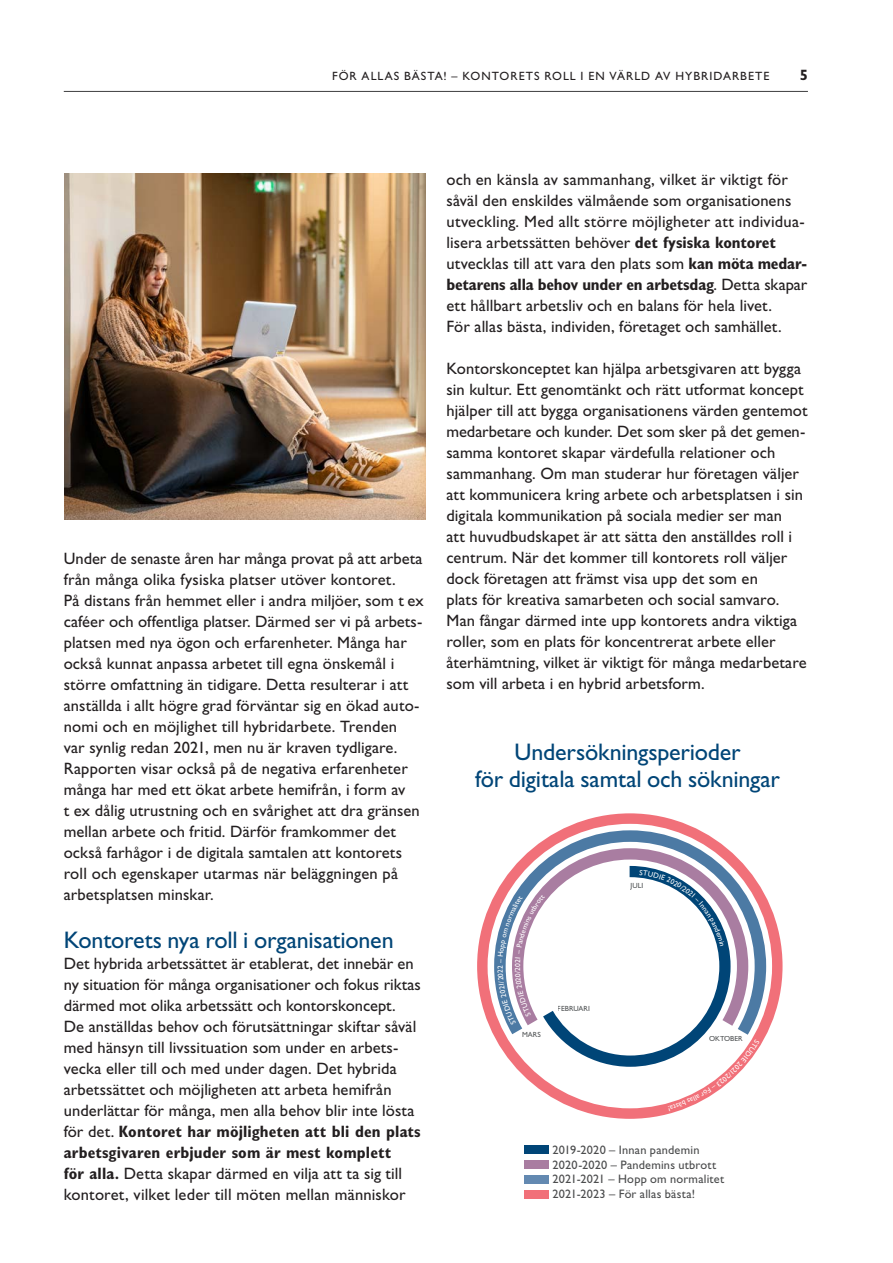
<style>
.page{position:relative;width:893px;height:1263px;background:#fff}
.page>*{position:absolute;margin:0;border:0;box-sizing:border-box;transform-origin:0 0}
.t1{font:24px/27px "Gill Sans Std";letter-spacing:-.01em;color:#004577;text-align:center}
.t2{font:16.5px/21px "Gill Sans Std";letter-spacing:.005em;color:#231f20}
.t3{font:700 15px "Gill Sans Std";color:#231f20}
.t4{font:12.3px/15px "Gill Sans Std";letter-spacing:.015em;color:#4b4c4d}
.t5{font:12px "Gill Sans Std";letter-spacing:.085em;color:#231f20}
.t6{font:7.5px "Gill Sans Std";color:#515455}
.s1{font-weight:700;font-stretch:condensed}
</style>
<div class="page">
<img style="left:65px;top:174px;width:360px;height:346px">
<svg style="left:477px;top:813px;width:305px;height:306px"></svg>
<div style="left:525px;top:1145px;width:24px;height:8px;background:#004577"></div>
<div style="left:525px;top:1160px;width:24px;height:8px;background:#a97da1"></div>
<div style="left:525px;top:1175px;width:24px;height:8px;background:#6389b1"></div>
<div style="left:525px;top:1190px;width:24px;height:8px;background:#f17079"></div>
<hr style="left:64px;top:91px;width:744px;height:1px;background:#3e3e3f">
<svg style="left:497px;top:848px;width:263px;height:263px"></svg>
<p class="t5" style="left:332px;top:69px;width:439px">FÖR ALLAS BÄSTA! – KONTORETS ROLL I EN VÄRLD AV HYBRIDARBETE</p>
<p class="t3" style="left:800px;top:66px;width:10px">5</p>
<p class="t2" style="left:64px;top:548px;width:361px">Under de senaste åren har många provat på att arbeta från många olika fysiska platser utöver kontoret.<br>På distans från hemmet eller i andra miljöer, som t ex caféer och offentliga platser. Därmed ser vi på arbets&shy;platsen med nya ögon och erfarenheter. Många har också kunnat anpassa arbetet till egna önskemål i större omfattning än tidigare. Detta resulterar i att anställda i allt högre grad förväntar sig en ökad auto&shy;nomi och en möjlighet till hybridarbete. Trenden<br>var synlig redan 2021, men nu är kraven tydligare.<br>Rapporten visar också på de negativa erfarenheter många har med ett ökat arbete hemifrån, i form av<br>t ex dålig utrustning och en svårighet att dra gränsen mellan arbete och fritid. Därför framkommer det också farhågor i de digitala samtalen att kontorets roll och egenskaper utarmas när beläggningen på arbetsplatsen minskar.</p>
<h1 class="t1" style="left:64px;top:926px;width:331px">Kontorets nya roll i organisationen</h1>
<p class="t2" style="left:64px;top:953px;width:359px">Det hybrida arbetssättet är etablerat, det innebär en ny situation för många organisationer och fokus riktas därmed mot olika arbetssätt och kontorskoncept.<br>De anställdas behov och förutsättningar skiftar såväl med hänsyn till livssituation som under en arbets&shy;vecka eller till och med under dagen. Det hybrida arbetssättet och möjligheten att arbeta hemifrån underlättar för många, men alla behov blir inte lösta för det. <span class="s1">Kontoret har möjligheten att bli den plats arbetsgivaren erbjuder som är mest komplett<br>för alla.</span> Detta skapar därmed en vilja att ta sig till kontoret, vilket leder till möten mellan människor</p>
<p class="t2" style="left:446px;top:169px;width:362px">och en känsla av sammanhang, vilket är viktigt för såväl den enskildes välmående som organisationens utveckling. Med allt större möjligheter att individua&shy;lisera arbetssätten behöver <span class="s1">det fysiska kontoret </span>utvecklas till att vara den plats som <span class="s1">kan möta medar&shy;betarens alla behov under en arbetsdag</span>. Detta skapar ett hållbart arbetsliv och en balans för hela livet.<br>För allas bästa, individen, företaget och samhället.</p>
<p class="t2" style="left:446px;top:358px;width:363px">Kontorskonceptet kan hjälpa arbetsgivaren att bygga sin kultur. Ett genomtänkt och rätt utformat koncept hjälper till att bygga organisationens värden gentemot medarbetare och kunder. Det som sker på det gemen&shy;samma kontoret skapar värdefulla relationer och sammanhang. Om man studerar hur företagen väljer att kommunicera kring arbete och arbetsplatsen i sin digitala kommunikation på sociala medier ser man<br>att huvudbudskapet är att sätta den anställdes roll i centrum. När det kommer till kontorets roll väljer dock företagen att främst visa upp det som en<br>plats för kreativa samarbeten och social samvaro.<br>Man fångar därmed inte upp kontorets andra viktiga roller, som en plats för koncentrerat arbete eller återhämtning, vilket är viktigt för många medarbetare som vill arbeta i en hybrid arbetsform.</p>
<h1 class="t1" style="left:475px;top:738px;width:306px">Undersökningsperioder<br>för digitala samtal och sökningar</h1>
<p class="t6" style="left:631px;top:881px;width:14px">JULI</p>
<p class="t6" style="left:522px;top:1030px;width:20px">MARS</p>
<p class="t6" style="left:558px;top:1004px;width:34px">FEBRUARI</p>
<p class="t6" style="left:709px;top:1034px;width:35px">OKTOBER</p>
<p class="t4" style="left:552px;top:1142px;width:173px">2019-2020 – Innan pandemin<br>2020-2020 – Pandemins utbrott<br>2021-2021 – Hopp om normalitet<br>2021-2023 – För allas bästa!</p>
</div>
